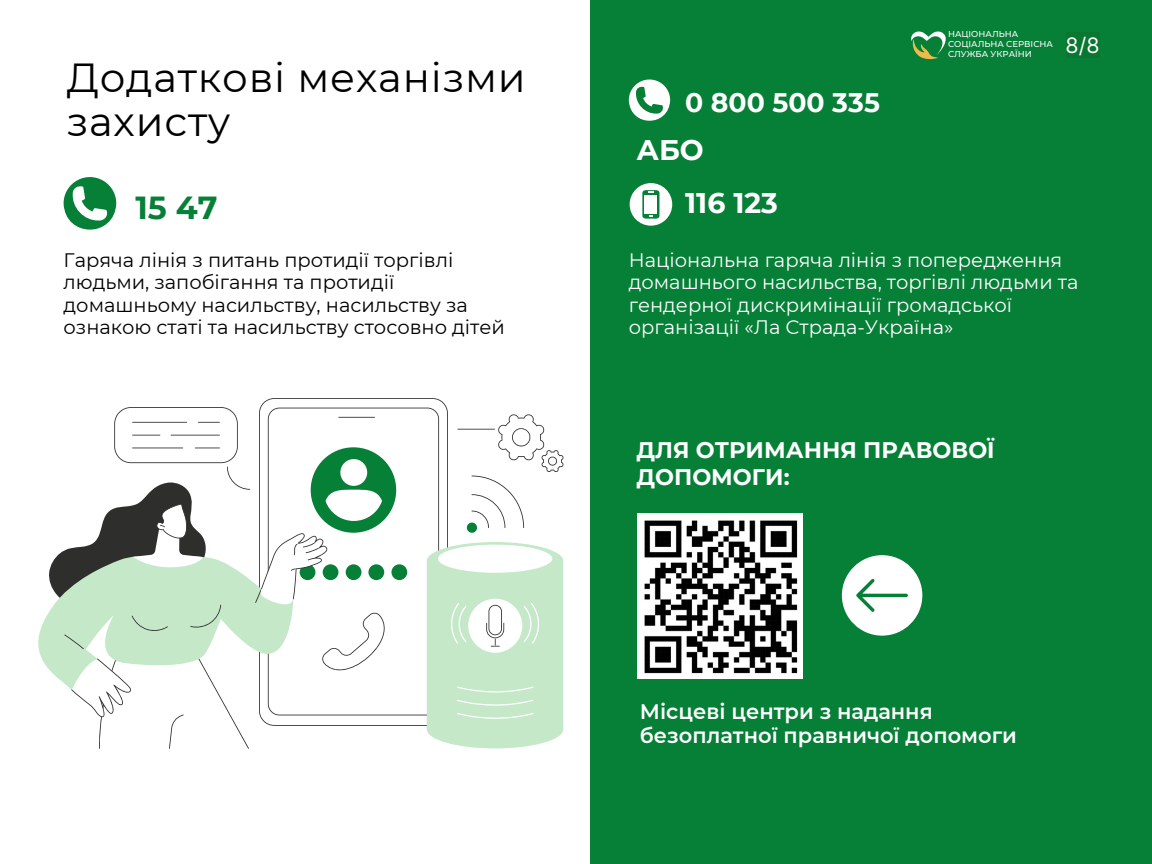
<style>
.page{position:relative;width:1152px;height:864px;background:#fff}
.page>*{position:absolute;margin:0;border:0;box-sizing:border-box;transform-origin:0 0}
.t1{font:40.5px/43.8px "Montserrat";letter-spacing:.02em;color:#000}
.t2{font:700 31.95px "Montserrat";color:#067f37}
.t3{font:700 28.35px "Montserrat";color:#fff}
.t4{font:700 26.7px "Montserrat";color:#fff}
.t5{font:700 22.5px/27px "Montserrat";color:#fff}
.t6{font:21.3px "Inter";color:#fff}
.t7{font:600 21px/24.8px "Montserrat";color:#fff}
.t8{font:19.5px/22.5px "Montserrat";color:#fff}
.t9{font:19.5px/22.5px "Montserrat";color:#000}
.t10{font:500 8.55px/9.9px "Montserrat";color:#fff}
</style>
<div class="page">
<div style="left:590px;top:0;width:562px;height:864px;background:#067f37"></div>
<img style="left:637px;top:513px;width:166px;height:165px">
<svg style="left:911px;top:31px;width:35px;height:28px"></svg>
<svg style="left:260px;top:398px;width:188px;height:328px"></svg>
<svg style="left:388px;top:408px;width:51px;height:307px"></svg>
<div style="left:311px;top:447px;width:85px;height:86px;background:#067f37;border-radius:50%"></div>
<div style="left:391px;top:564px;width:16px;height:16px;background:#067f37;border-radius:50%"></div>
<svg style="left:427px;top:542px;width:136px;height:206px"></svg>
<div style="left:467px;top:523px;width:10px;height:10px;background:#067f37;border-radius:50%"></div>
<svg style="left:38px;top:407px;width:350px;height:342px"></svg>
<hr style="left:132px;top:422px;width:55px;height:1px;background:#2e2e2d">
<svg style="left:472px;top:414px;width:91px;height:114px"></svg>
<hr style="left:458px;top:429px;width:37px;height:1px;background:#2e2e2d">
<svg style="left:842px;top:555px;width:80px;height:81px"></svg>
<svg style="left:629px;top:80px;width:41px;height:41px"></svg>
<svg style="left:630px;top:183px;width:42px;height:43px"></svg>
<svg style="left:64px;top:177px;width:52px;height:53px"></svg>
<div style="left:1066px;top:32px;width:34px;height:26px;background:#0a7730"></div>
<p class="t1" style="left:67px;top:56px;width:461px">Додаткові механізми захисту</p>
<p class="t2" style="left:135px;top:188px;width:84px">15 47</p>
<p class="t9" style="left:64px;top:248px;width:443px">Гаряча лінія з питань протидії торгівлі людьми, запобігання та протидії домашньому насильству, насильству за ознакою статі та насильству стосовно дітей</p>
<p class="t4" style="left:685px;top:87px;width:196px">0 800 500 335</p>
<p class="t3" style="left:636px;top:133px;width:69px">АБО</p>
<p class="t3" style="left:685px;top:186px;width:94px">116 123</p>
<p class="t10" style="left:948px;top:29px;width:106px">НАЦІОНАЛЬНА<br>СОЦІАЛЬНА СЕРВІСНА<br>СЛУЖБА УКРАЇНИ</p>
<p class="t6" style="left:1066px;top:33px;width:35px">8/8</p>
<p class="t8" style="left:629px;top:248px;width:451px">Національна гаряча лінія з попередження домашнього насильства, торгівлі людьми та гендерної дискримінації громадської організації «Ла Страда-Україна»</p>
<p class="t5" style="left:636px;top:436px;width:360px">ДЛЯ ОТРИМАННЯ ПРАВОВОЇ<br>ДОПОМОГИ:</p>
<p class="t7" style="left:640px;top:699px;width:379px">Місцеві центри з надання безоплатної правничої допомоги</p>
</div>
